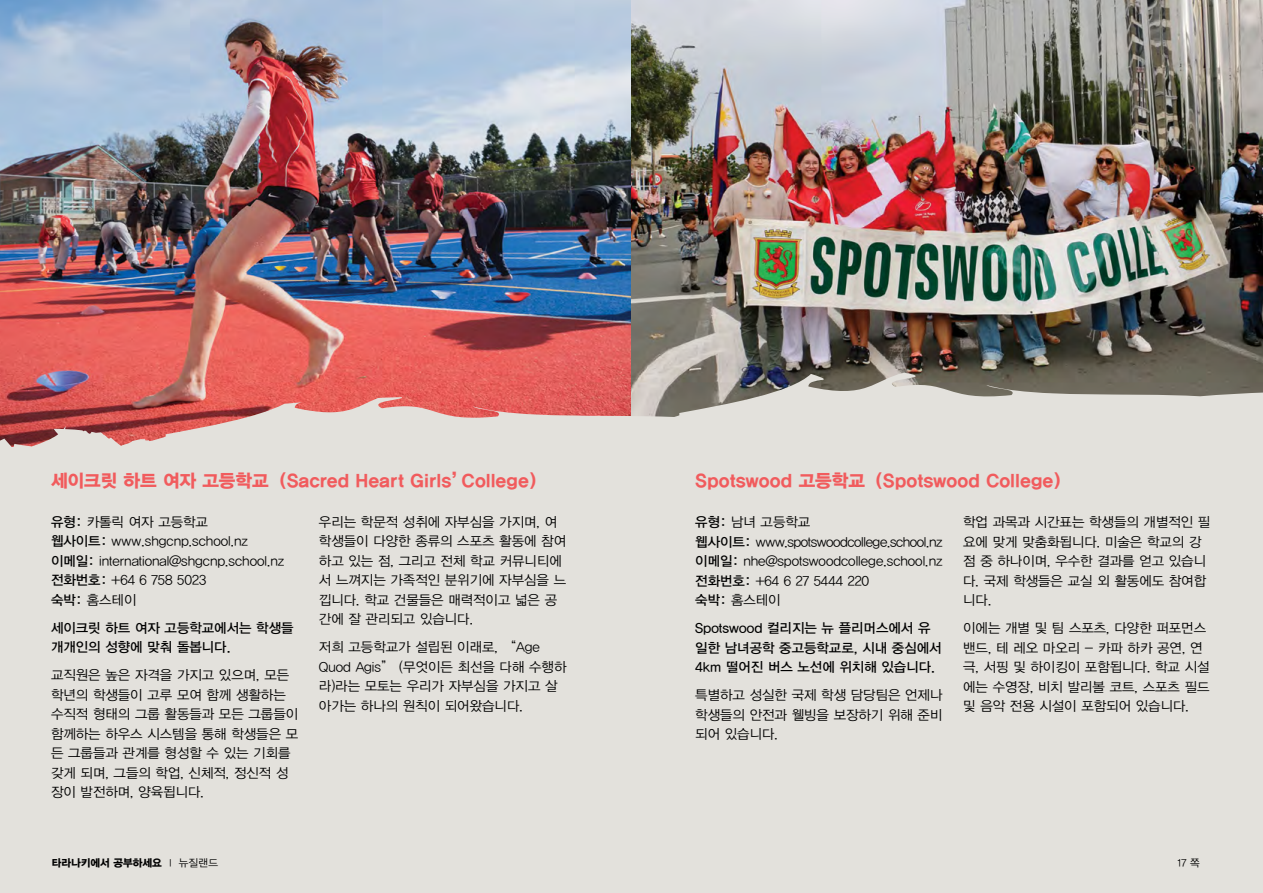
<style>
.page{position:relative;width:1263px;height:893px;background:#e3e1dc}
.page>*{position:absolute;margin:0;border:0;box-sizing:border-box;transform-origin:0 0}
.t1{font:18px "YDIYGO360";color:#f15b5d}
.t2{font:13.5px/19.5px "YDIYGO120";color:#000}
.t3{font:13.5px/19.5px "YDIYGO330";color:#000}
.t4{font:10.5px "YDIYGO360";color:#000}
.t5{font:10.5px "YDIYGO120";color:#000}
.s1{font-family:"YDIYGO330"}
.s2{font-family:"YDIYGO120"}
</style>
<div class="page">
<img style="left:0;top:0;width:631px;height:359px">
<img style="left:631px;top:0;width:632px;height:359px">
<svg style="left:0;top:359px;width:1263px;height:88px"></svg>
<h1 class="t1" style="left:51px;top:470px;width:497px">세이크릿 하트 여자 고등학교（Sacred Heart Girls’College）</h1>
<h1 class="t1" style="left:695px;top:470px;width:378px">Spotswood 고등학교（Spotswood College）</h1>
<p class="t2" style="left:695px;top:513px;width:249px"><span class="s1">유형:</span> 남녀 고등학교<br><span class="s1">웹사이트:</span> www.spotswoodcollege.school.nz <span class="s1">이메일:</span> nhe@spotswoodcollege.school.nz <span class="s1">전화번호:</span> +64 6 27 5444 220<br><span class="s1">숙박:</span> 홈스테이</p>
<p class="t3" style="left:695px;top:619px;width:248px">Spotswood 컬리지는 뉴 플리머스에서 유 일한 남녀공학 중고등학교로, 시내 중심에서<br>4km 떨어진 버스 노선에 위치해 있습니다.</p>
<p class="t2" style="left:695px;top:686px;width:249px;text-align:justify">특별하고 성실한 국제 학생 담당팀은 언제나 학생들의 안전과 웰빙을 보장하기 위해 준비 되어 있습니다.</p>
<p class="t2" style="left:319px;top:512px;width:249px">우리는 학문적 성취에 자부심을 가지며, 여 학생들이 다양한 종류의 스포츠 활동에 참여 하고 있는 점, 그리고 전체 학교 커뮤니티에 서 느껴지는 가족적인 분위기에 자부심을 느 낍니다. 학교 건물들은 매력적이고 넓은 공 간에 잘 관리되고 있습니다.</p>
<p class="t2" style="left:319px;top:638px;width:249px">저희 고등학교가 설립된 이래로, “Age<br>Quod Agis” (무엇이든 최선을 다해 수행하 라)라는 모토는 우리가 자부심을 가지고 살 아가는 하나의 원칙이 되어왔습니다.</p>
<p class="t2" style="left:51px;top:512px;width:235px"><span class="s1">유형:</span> 카톨릭 여자 고등학교<br><span class="s1">웹사이트:</span> www.shgcnp.school.nz <span class="s1">이메일:</span> international@shgcnp.school.nz <span class="s1">전화번호:</span> +64 6 758 5023<br><span class="s1">숙박:</span> 홈스테이</p>
<p class="t3" style="left:51px;top:618px;width:244px">세이크릿 하트 여자 고등학교에서는 학생들 개개인의 성향에 맞춰 돌봅니다.</p>
<p class="t2" style="left:51px;top:666px;width:249px">교직원은 높은 자격을 가지고 있으며, 모든 학년의 학생들이 고루 모여 함께 생활하는 수직적 형태의 그룹 활동들과 모든 그룹들이 함께하는 하우스 시스템을 통해 학생들은 모 든 그룹들과 관계를 형성할 수 있는 기회를 갖게 되며, 그들의 학업, 신체적, 정신적 성 장이 발전하며, 양육됩니다.</p>
<p class="t2" style="left:963px;top:513px;width:249px">학업 과목과 시간표는 학생들의 개별적인 필 요에 맞게 맞춤화됩니다. 미술은 학교의 강 점 중 하나이며, 우수한 결과를 얻고 있습니 다. 국제 학생들은 교실 외 활동에도 참여합 니다.</p>
<p class="t2" style="left:963px;top:619px;width:248px">이에는 개별 및 팀 스포츠, 다양한 퍼포먼스 밴드, 테 레오 마오리 - 카파 하카 공연, 연 극, 서핑 및 하이킹이 포함됩니다. 학교 시설 에는 수영장, 비치 발리볼 코트, 스포츠 필드 및 음악 전용 시설이 포함되어 있습니다.</p>
<p class="t4" style="left:52px;top:857px;width:168px">타라나키에서 공부하세요 <span class="s2">I 뉴질랜드</span></p>
<p class="t5" style="left:1177px;top:857px;width:24px">17 쪽</p>
</div>
